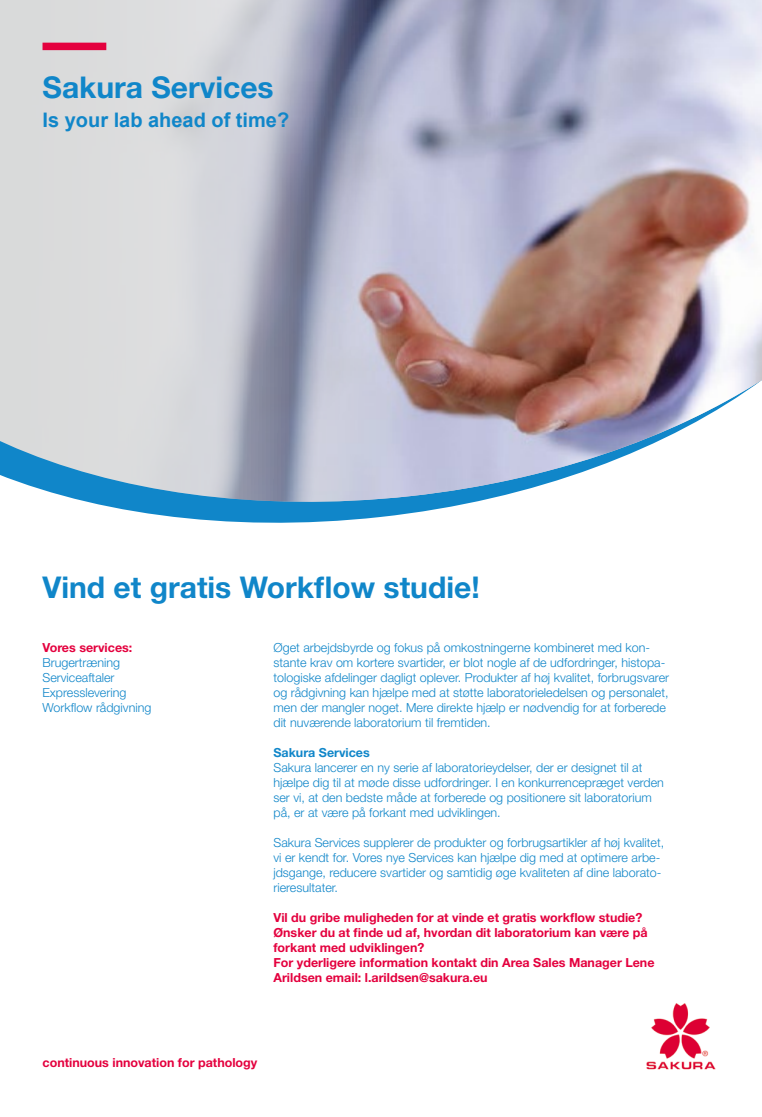
<style>
.page{position:relative;width:762px;height:1117px;background:#fff}
.page>*{position:absolute;margin:0;border:0;box-sizing:border-box;transform-origin:0 0}
.t1{font:700 30px "Helvetica Neue LT Std";color:#1086c9}
.t2{font:700 20px "Arial";color:#1086c9}
.t3{font:300 12.5px/15px "Helvetica Neue LT Std";color:#1086c9}
.t4{font:700 12.5px/15px "Helvetica Neue LT Std";color:#e4003e}
.t5{font:700 12.5px "Helvetica Neue LT Std";color:#1086c9}
</style>
<div class="page">
<svg style="left:145px;top:513px;width:266px;height:10px;fill:#1086c9"></svg>
<img style="left:0;top:0;width:762px;height:513px">
<img style="left:646px;top:1003px;width:70px;height:67px">
<div style="left:43px;top:43px;width:63px;height:7px;background:#e4003e"></div>
<h1 class="t1" style="left:43px;top:68px;width:233px">Sakura Services</h1>
<h2 class="t2" style="left:43px;top:106px;width:248px">Is your lab ahead of time?</h2>
<h1 class="t1" style="left:43px;top:568px;width:439px">Vind et gratis Workflow studie!</h1>
<p class="t3" style="left:273px;top:639px;width:397px">Øget arbejdsbyrde og fokus på omkostningerne kombineret med kon&shy;stante krav om kortere svartider, er blot nogle af de udfordringer, histopa&shy;tologiske afdelinger dagligt oplever. Produkter af høj kvalitet, forbrugsvarer og rådgivning kan hjælpe med at støtte laboratorieledelsen og personalet, men der mangler noget. Mere direkte hjælp er nødvendig for at forberede dit nuværende laboratorium til fremtiden.</p>
<p class="t5" style="left:273px;top:744px;width:98px">Sakura Services</p>
<p class="t3" style="left:273px;top:759px;width:392px">Sakura lancerer en ny serie af laboratorieydelser, der er designet til at hjælpe dig til at møde disse udfordringer. I en konkurrencepræget verden ser vi, at den bedste måde at forberede og positionere sit laboratorium på, er at være på forkant med udviklingen.</p>
<p class="t3" style="left:273px;top:834px;width:392px">Sakura Services supplerer de produkter og forbrugsartikler af høj kvalitet, vi er kendt for. Vores nye Services kan hjælpe dig med at optimere arbe&shy;jdsgange, reducere svartider og samtidig øge kvaliteten af dine laborato&shy;rieresultater.</p>
<p class="t4" style="left:273px;top:909px;width:382px">Vil du gribe muligheden for at vinde et gratis workflow studie?<br>Ønsker du at finde ud af, hvordan dit laboratorium kan være på forkant med udviklingen?<br>For yderligere information kontakt din Area Sales Manager Lene Arildsen email: l.arildsen@sakura.eu</p>
<p class="t4" style="left:43px;top:639px;width:91px">Vores services:</p>
<p class="t3" style="left:43px;top:654px;width:110px">Brugertræning<br>Serviceaftaler<br>Expresslevering<br>Workflow rådgivning</p>
<p class="t4" style="left:43px;top:1054px;width:216px">continuous innovation for pathology</p>
</div>
